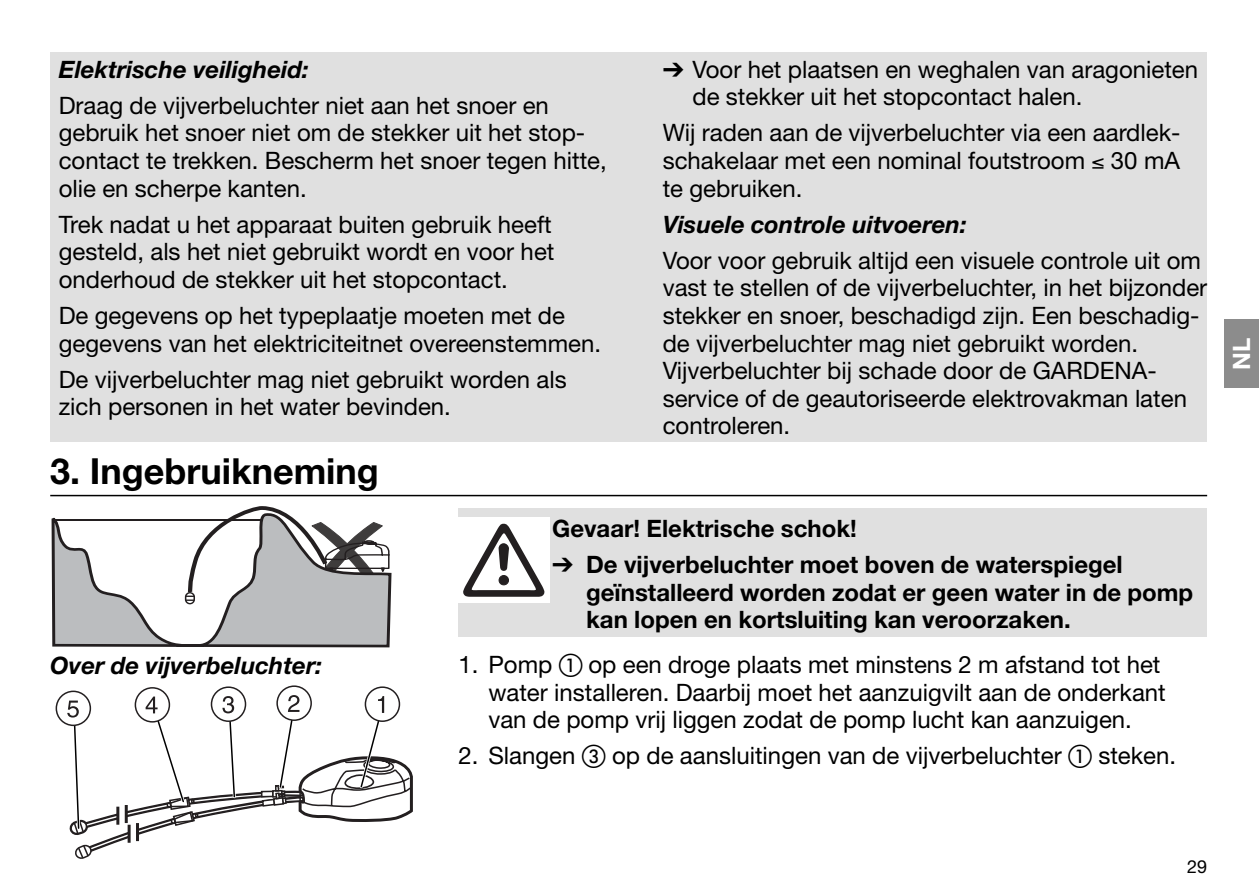
<style>
.page{position:relative;width:1259px;height:893px;background:#fff}
.page>*{position:absolute;margin:0;border:0;box-sizing:border-box;transform-origin:0 0}
.t1{font:700 36px "Helvetica Neue";color:#000}
.t2{font:24px/27.6px "Helvetica Neue";color:#000}
.t3{font:700 24px/27.6px "Helvetica Neue";color:#000}
.t4{font:italic 700 24px "Helvetica Neue";color:#000}
.t5{font:700 24px "Helvetica Neue";color:#fff}
.t6{font:18px "Helvetica Neue";color:#000}
.s1{font-family:"European Pi One"}
</style>
<div class="page">
<div style="left:1224px;top:320px;width:34px;height:68px;background:#8c8c8c"></div>
<hr style="left:50px;top:495px;width:1157px;height:1px;background:#000">
<div style="left:458px;top:508px;width:749px;height:128px;background:#e0e0e0"></div>
<div style="left:50px;top:52px;width:1157px;height:390px;background:#e0e0e0"></div>
<div style="left:458px;top:517px;width:92px;height:85px;background:#fff"></div>
<svg style="left:463px;top:524px;width:82px;height:73px"></svg>
<svg style="left:241px;top:506px;width:43px;height:6px"></svg>
<svg style="left:51px;top:512px;width:341px;height:136px"></svg>
<svg style="left:365px;top:686px;width:35px;height:36px"></svg>
<svg style="left:211px;top:686px;width:35px;height:36px"></svg>
<div style="left:56px;top:691px;width:35px;height:35px;background:#fff;border:2px solid #231f20;border-radius:50%"></div>
<svg style="left:276px;top:685px;width:36px;height:36px"></svg>
<svg style="left:135px;top:687px;width:35px;height:36px"></svg>
<svg style="left:67px;top:695px;width:346px;height:164px"></svg>
<p class="t4" style="left:59px;top:60px;width:251px">Elektrische veiligheid:</p>
<p class="t2" style="left:59px;top:94px;width:549px">Draag de vijverbeluchter niet aan het snoer en gebruik het snoer niet om de stekker uit het stop&shy;contact te trekken. Bescherm het snoer tegen hitte, olie en scherpe kanten.</p>
<p class="t2" style="left:59px;top:213px;width:497px;text-align:justify">Trek nadat u het apparaat buiten gebruik heeft gesteld, als het niet gebruikt wordt en voor het onderhoud de stekker uit het stopcontact.</p>
<p class="t2" style="left:59px;top:304px;width:544px">De gegevens op het typeplaatje moeten met de gegevens van het elektriciteitnet overeenstemmen.</p>
<p class="t2" style="left:59px;top:368px;width:509px">De vijverbeluchter mag niet gebruikt worden als zich personen in het water bevinden.</p>
<h1 class="t1" style="left:50px;top:458px;width:330px">3. Ingebruikneming</h1>
<p class="t2" style="left:692px;top:58px;width:507px;text-indent:-30px">➔ Voor het plaatsen en weghalen van aragonieten de stekker uit het stopcontact halen.</p>
<p class="t2" style="left:663px;top:121px;width:519px;text-align:justify">Wij raden aan de vijverbeluchter via een aardlek&shy;schakelaar met een nominal foutstroom ≤ 30 mA te gebruiken.</p>
<p class="t4" style="left:663px;top:215px;width:305px">Visuele controle uitvoeren:</p>
<p class="t2" style="left:663px;top:249px;width:546px">Voor voor gebruik altijd een visuele controle uit om vast te stellen of de vijverbeluchter, in het bijzonder stekker en snoer, beschadigd zijn. Een beschadig&shy;de vijverbeluchter mag niet gebruikt worden.<br>Vijverbeluchter bij schade door de GARDENA&shy;service of de geautoriseerde elektrovakman laten controleren.</p>
<p class="t4" style="left:50px;top:657px;width:273px">Over de vijverbeluchter:</p>
<p class="t3" style="left:552px;top:517px;width:306px">Gevaar! Elektrische schok!</p>
<p class="t3" style="left:586px;top:553px;width:608px;text-indent:-34px">➔ De vijverbeluchter moet boven de waterspiegel geïnstalleerd worden zodat er geen water in de pomp kan lopen en kortsluiting kan veroorzaken.</p>
<p class="t2" style="left:488px;top:653px;width:679px;text-indent:-30px">1. Pomp <span class="s1">-</span> op een droge plaats met minstens 2 m afstand tot het water installeren. Daarbij moet het aanzuigvilt aan de onderkant van de pomp vrij liggen zodat de pomp lucht kan aanzuigen.</p>
<p class="t2" style="left:458px;top:744px;width:118px">2. Slangen</p>
<p class="t2" style="left:612px;top:744px;width:565px">op de aansluitingen van de vijverbeluchter <span class="s1">-</span> steken.</p>
<p class="t5" style="left:1233px;top:370px;width:34px;rotate:-90deg">NL</p>
<p class="t6" style="left:1187px;top:860px;width:22px">29</p>
</div>
